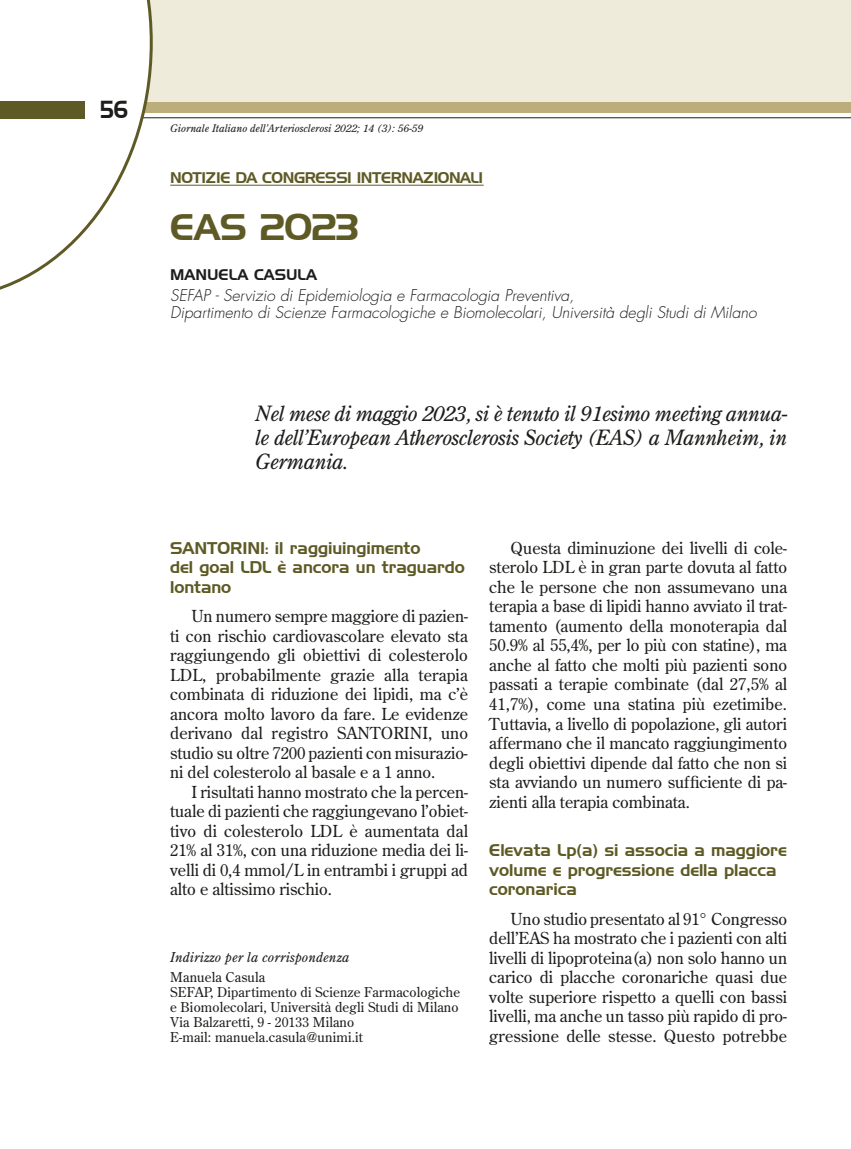
<style>
.page{position:relative;width:851px;height:1149px;background:#fff}
.page>*{position:absolute;margin:0;border:0;box-sizing:border-box;transform-origin:0 0}
.t1{font:36px "Handel Gothic BT";letter-spacing:-.01em;color:#5e5a25}
.t2{font:24px "Handel Gothic BT";color:#1d1d1b;scale:.8 1}
.t3{font:italic 21px/24px "Century Old Style Std";letter-spacing:-.02em;color:#1d1d1b;text-align:justify}
.t4{font:16.5px/19.5px "Century Old Style Std";color:#1d1d1b;text-align:justify}
.t5{font:16.5px/19.5px "Handel Gothic BT";letter-spacing:-.005em;color:#5e5a25}
.t6{font:italic 300 15.75px/17.2px "Futura Std";color:#1d1d1b}
.t7{font:15px "Handel Gothic BT";letter-spacing:-.03em;color:#5e5a25}
.t8{font:15px "Handel Gothic BT";color:#1d1d1b}
.t9{font:13.5px/15px "Century Old Style Std";letter-spacing:.01em;color:#1d1d1b}
.t10{font:italic 13.5px "Century Old Style Std";letter-spacing:.01em;color:#1d1d1b}
.t11{font:italic 10.5px "Century Old Style Std";color:#1d1d1b}
</style>
<div class="page">
<div style="left:0;top:0;width:850px;height:102px;background:#eeebdb"></div>
<hr style="left:0;top:117px;width:850px;height:1px;background:#1d1d1b">
<div style="left:0;top:102px;width:850px;height:11px;background:#bbae7c"></div>
<svg style="left:0;top:0;width:153px;height:290px"></svg>
<div style="left:0;top:101px;width:85px;height:17px;background:#5e5a25"></div>
<hr style="left:170px;top:185px;width:313px;height:1px;background:#5e5a25">
<h2 class="t2" style="left:100px;top:95px;width:35px">56</h2>
<p class="t11" style="left:170px;top:121px;width:254px">Giornale Italiano dell’Arteriosclerosi 2022; 14 (3): 56-59</p>
<p class="t7" style="left:170px;top:168px;width:314px">NOTIZIE DA CONGRESSI INTERNAZIONALI</p>
<h1 class="t1" style="left:170px;top:205px;width:190px">EAS 2023</h1>
<p class="t8" style="left:170px;top:265px;width:148px">MANUELA CASULA</p>
<p class="t6" style="left:170px;top:287px;width:588px">SEFAP - Servizio di Epidemiologia e Farmacologia Preventiva,<br>Dipartimento di Scienze Farmacologiche e Biomolecolari, Università degli Studi di Milano</p>
<p class="t3" style="left:255px;top:401px;width:533px">Nel mese di maggio 2023, si è tenuto il 91esimo meeting annua&shy;le dell’European Atherosclerosis Society (EAS) a Mannheim, in Germania.</p>
<p class="t5" style="left:170px;top:537px;width:296px">SANTORINI: il raggiuingimento<br>del goal LDL è ancora un traguardo lontano</p>
<p class="t4" style="left:170px;top:605px;width:299px;text-indent:21px">Un numero sempre maggiore di pazien&shy;ti con rischio cardiovascolare elevato sta raggiungendo gli obiettivi di colesterolo LDL, probabilmente grazie alla terapia combinata di riduzione dei lipidi, ma c’è ancora molto lavoro da fare. Le evidenze derivano dal registro SANTORINI, uno studio su oltre 7200 pazienti con misurazio&shy;ni del colesterolo al basale e a 1 anno.</p>
<p class="t4" style="left:170px;top:781px;width:299px;text-indent:21px">I risultati hanno mostrato che la percen&shy;tuale di pazienti che raggiungevano l’obiet&shy;tivo di colesterolo LDL è aumentata dal 21% al 31%, con una riduzione media dei li&shy;velli di 0,4 mmol/L in entrambi i gruppi ad alto e altissimo rischio.</p>
<p class="t10" style="left:170px;top:948px;width:181px">Indirizzo per la corrispondenza</p>
<p class="t9" style="left:170px;top:968px;width:291px">Manuela Casula<br>SEFAP, Dipartimento di Scienze Farmacologiche e Biomolecolari, Università degli Studi di Milano Via Balzaretti, 9 - 20133 Milano<br>E-mail: manuela.casula@unimi.it</p>
<p class="t4" style="left:489px;top:537px;width:299px;text-indent:21px">Questa diminuzione dei livelli di cole&shy;sterolo LDL è in gran parte dovuta al fatto che le persone che non assumevano una terapia a base di lipidi hanno avviato il trat&shy;tamento (aumento della monoterapia dal 50.9% al 55,4%, per lo più con statine), ma anche al fatto che molti più pazienti sono passati a terapie combinate (dal 27,5% al 41,7%), come una statina più ezetimibe.<br>Tuttavia, a livello di popolazione, gli autori affermano che il mancato raggiungimento degli obiettivi dipende dal fatto che non si sta avviando un numero sufficiente di pa&shy;zienti alla terapia combinata.</p>
<p class="t5" style="left:489px;top:840px;width:299px">Elevata Lp(a) si associa a maggiore volume e progressione della placca coronarica</p>
<p class="t4" style="left:489px;top:908px;width:299px;text-indent:21px">Uno studio presentato al 91° Congresso dell’EAS ha mostrato che i pazienti con alti livelli di lipoproteina(a) non solo hanno un carico di placche coronariche quasi due volte superiore rispetto a quelli con bassi livelli, ma anche un tasso più rapido di pro&shy;gressione delle stesse. Questo potrebbe</p>
</div>
